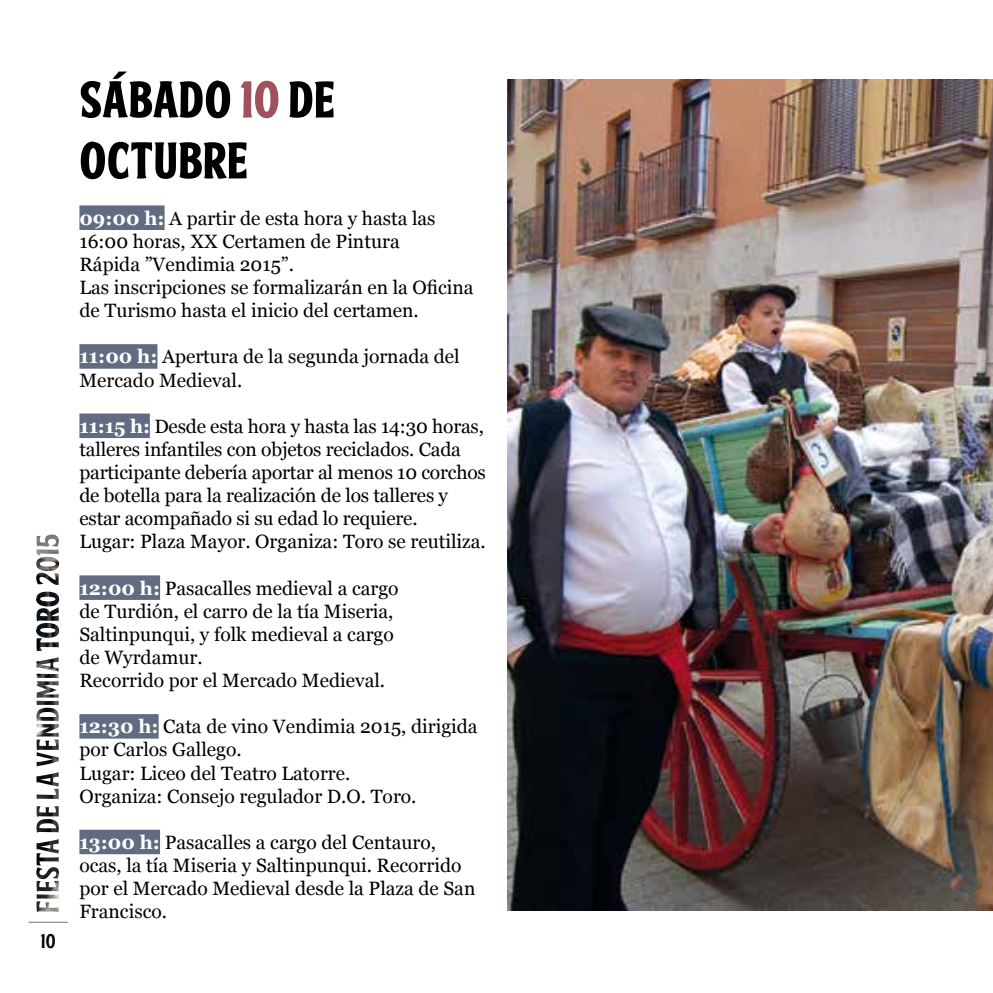
<style>
.page{position:relative;width:993px;height:993px;background:#fff}
.page>*{position:absolute;margin:0;border:0;box-sizing:border-box;transform-origin:0 0}
.t1{font:50.75px/60.9px "FTYSKRADJHUWNNCV3";color:#000}
.t2{font:19.25px/23.1px "Georgia";color:#000}
.t3{font:19.25px "FTYSKRADJHUWNNCV2";color:#000}
.s1{color:#a1505e}
.s2{font-weight:700;color:#fff}
</style>
<div class="page">
<img style="left:36px;top:534px;width:23px;height:37px">
<hr style="left:29px;top:921px;width:39px;height:1px;background:#707172">
<div style="left:79px;top:205px;width:85px;height:25px;background:#616c82"></div>
<div style="left:79px;top:344px;width:78px;height:24px;background:#616c82"></div>
<div style="left:79px;top:413px;width:71px;height:25px;background:#616c82"></div>
<div style="left:79px;top:575px;width:81px;height:24px;background:#616c82"></div>
<div style="left:79px;top:713px;width:79px;height:25px;background:#616c82"></div>
<div style="left:79px;top:829px;width:81px;height:24px;background:#616c82"></div>
<img style="left:507px;top:79px;width:485px;height:831px">
<p class="t3" style="left:41px;top:926px;width:17px">10</p>
<h1 class="t1" style="left:79px;top:66px;width:257px">SÁBADO <span class="s1">10</span> DE<br>OCTUBRE</h1>
<p class="t2" style="left:79px;top:206px;width:395px"><span class="s2">09:00 h:</span> A partir de esta hora y hasta las 16:00 horas, XX Certamen de Pintura<br>Rápida ”Vendimia 2015”.<br>Las inscripciones se formalizarán en la Oficina de Turismo hasta el inicio del certamen.</p>
<p class="t2" style="left:79px;top:344px;width:381px"><span class="s2">11:00 h:</span> Apertura de la segunda jornada del<br>Mercado Medieval.</p>
<p class="t2" style="left:79px;top:413px;width:408px"><span class="s2">11:15 h:</span> Desde esta hora y hasta las 14:30 horas, talleres infantiles con objetos reciclados. Cada participante debería aportar al menos 10 corchos de botella para la realización de los talleres y estar acompañado si su edad lo requiere.<br>Lugar: Plaza Mayor. Organiza: Toro se reutiliza.</p>
<p class="t2" style="left:79px;top:575px;width:320px"><span class="s2">12:00 h:</span> Pasacalles medieval a cargo de Turdión, el carro de la tía Miseria,<br>Saltinpunqui, y folk medieval a cargo de Wyrdamur.<br>Recorrido por el Mercado Medieval.</p>
<p class="t2" style="left:79px;top:714px;width:399px"><span class="s2">12:30 h:</span> Cata de vino Vendimia 2015, dirigida por Carlos Gallego.<br>Lugar: Liceo del Teatro Latorre.<br>Organiza: Consejo regulador D.O. Toro.</p>
<p class="t2" style="left:79px;top:829px;width:397px"><span class="s2">13:00 h:</span> Pasacalles a cargo del Centauro, ocas, la tía Miseria y Saltinpunqui. Recorrido por el Mercado Medieval desde la Plaza de San Francisco.</p>
</div>
